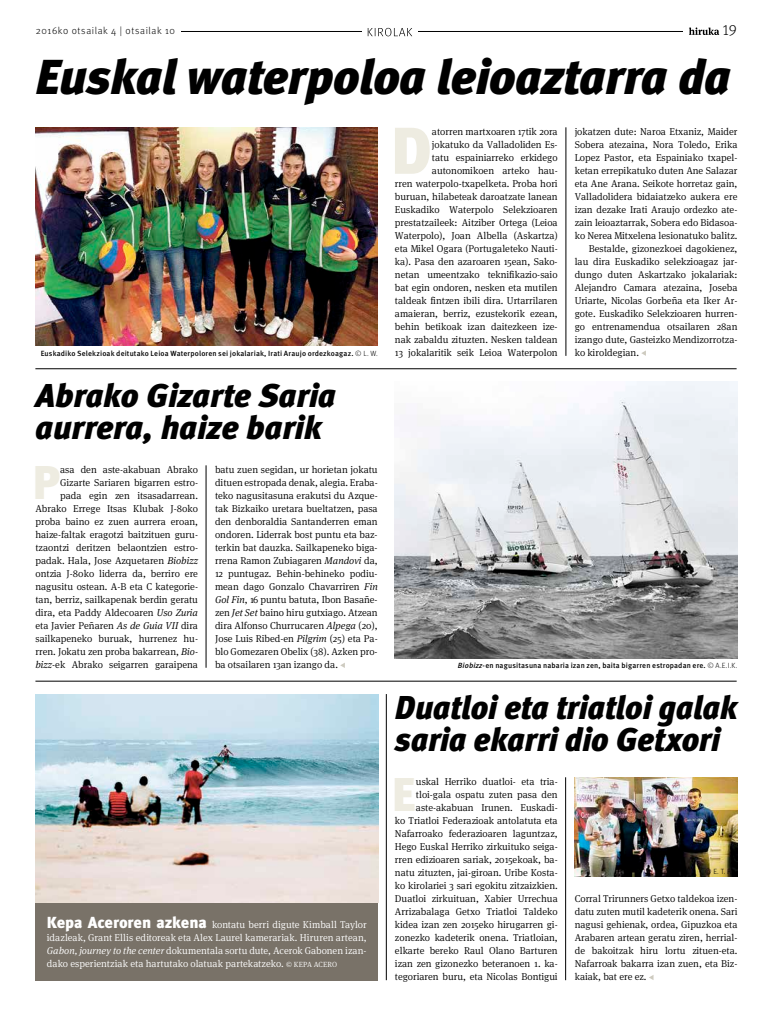
<style>
.page{position:relative;width:780px;height:1021px;background:#fff}
.page>*{position:absolute;margin:0;border:0;box-sizing:border-box;transform-origin:0 0}
.t1{font:900 66px "Hiruka";color:#eeece1}
.t2{font:italic 900 49px "Hiruka";letter-spacing:-.015em;color:#000}
.t3{font:900 47.3px "Hiruka";color:#eeece1}
.t4{font:italic 900 33px/32px "Hiruka";letter-spacing:-.015em;color:#000}
.t5{font:300 15px "Hiruka";color:#000}
.t6{font:300 10px/13px "Hiruka Serif";color:#000;text-align:right}
.t7{font:300 10px/13px "Hiruka Serif";letter-spacing:.005em;color:#fff;text-align:justify}
.t8{font:300 10px "Hiruka";letter-spacing:.055em;color:#000}
.t9{font:500 7.5px "Hiruka";letter-spacing:.015em;color:#000}
.t10{font:300 7.5px "Hiruka";color:#000}
.s1{font-weight:300}
.s2{font-style:italic}
.s3{font-family:"Hiruka";font-weight:900;font-size:16px}
.s4{font-size:7.5px}
</style>
<div class="page">
<hr style="left:43px;top:31px;width:694px;height:1px;background:#000">
<div style="left:362px;top:23px;width:56px;height:18px;background:#fff"></div>
<svg style="left:368px;top:28px;width:44px;height:8px"></svg>
<div style="left:683px;top:22px;width:54px;height:14px;background:#fff"></div>
<svg style="left:689px;top:27px;width:30px;height:8px"></svg>
<div style="left:36px;top:25px;width:145px;height:11px;background:#fff"></div>
<img style="left:35px;top:128px;width:343px;height:218px">
<img style="left:395px;top:382px;width:342px;height:276px">
<hr style="left:35px;top:681px;width:701px;height:1px;background:#000">
<hr style="left:386px;top:694px;width:1px;height:286px;background:#000">
<div style="left:35px;top:902px;width:343px;height:78px;background:#797268"></div>
<svg style="left:641px;top:350px;width:5px;height:6px"></svg>
<hr style="left:35px;top:368px;width:701px;height:1px;background:#000">
<hr style="left:565px;top:127px;width:1px;height:229px;background:#000">
<svg style="left:340px;top:663px;width:5px;height:5px"></svg>
<hr style="left:206px;top:465px;width:1px;height:202px;background:#000">
<img style="left:35px;top:694px;width:343px;height:208px">
<svg style="left:649px;top:975px;width:4px;height:5px"></svg>
<hr style="left:565px;top:777px;width:1px;height:203px;background:#000">
<img style="left:575px;top:777px;width:162px;height:99px">
<p class="t8" style="left:36px;top:25px;width:141px">2016ko otsailak 4 | otsailak 10</p>
<h3 class="t5" style="left:721px;top:21px;width:17px">19</h3>
<h2 class="t2" style="left:35px;top:46px;width:697px">Euskal waterpoloa leioaztarra da</h2>
<p class="t9" style="left:41px;top:348px;width:339px">Euskadiko Selekzioak deitutako Leioa Waterpoloren sei jokalariak, Irati Araujo ordezkoagaz. <span class="s1">© L. W.</span></p>
<h3 class="t4" style="left:35px;top:380px;width:302px">Abrako Gizarte Saria aurrera, haize barik</h3>
<p class="t6" style="left:35px;top:462px;width:164px">asa den aste-akabuan Abrako Gizarte Sariaren bigarren estro-<br>pada egin zen itsasadarrean.<br>Abrako Errege Itsas Klubak J-80ko proba baino ez zuen aurrera eroan, haize-faltak eragotzi baitzituen guru&shy;tzaontzi deritzen belaontzien estro&shy;padak. Hala, Jose Azquetaren <span class="s2">Biobizz </span>ontzia J-80ko liderra da, berriro ere nagusitu ostean. A-B eta C kategorie&shy;tan, berriz, sailkapenak berdin geratu dira, eta Paddy Aldecoaren <span class="s2">Uso Zuria </span>eta Javier Peñaren <span class="s2">As de Guia VII</span> dira sailkapeneko buruak, hurrenez hu&shy;rren. Jokatu zen proba bakarrean, <span class="s2">Bio&shy;bizz</span>-ek Abrako seigarren garaipena</p>
<p class="t6" style="left:215px;top:462px;width:164px;text-align:justify">batu zuen segidan, ur horietan jokatu dituen estropada denak, alegia. Eraba&shy;teko nagusitasuna erakutsi du Azque&shy;tak Bizkaiko uretara bueltatzen, pasa den denboraldia Santanderren eman ondoren. Liderrak bost puntu eta baz&shy;terkin bat dauzka. Sailkapeneko biga&shy;rrena Ramon Zubiagaren <span class="s2">Mandovi</span> da, 12 puntugaz. Behin-behineko podiu&shy;mean dago Gonzalo Chavarriren <span class="s2">Fin Gol Fin</span>, 16 puntu batuta, Ibon Basañe&shy;zen <span class="s2">Jet Set</span> baino hiru gutxiago. Atzean dira Alfonso Churrucaren <span class="s2">Alpega</span> (20), Jose Luis Ribed-en <span class="s2">Pilgrim</span> (25) eta Pa&shy;blo Gomezaren Obelix (38). Azken pro&shy;ba otsailaren 13an izango da.</p>
<h3 class="t3" style="left:32px;top:453px;width:29px">P</h3>
<p class="t7" style="left:47px;top:917px;width:321px"><span class="s3">Kepa Aceroren azkena</span> kontatu berri digute Kimball Taylor idazleak, Grant Ellis editoreak eta Alex Laurel kamerariak. Hiruren artean, <span class="s2">Gabon, journey to the center</span> dokumentala sortu dute, Acerok Gabonen izan&shy;dako esperientziak eta hartutako olatuak partekatzeko. <span class="s4">© KEPA ACERO</span></p>
<p class="t6" style="left:395px;top:124px;width:164px">atorren martxoaren 17tik 20ra jokatuko da Valladoliden Es-<br>tatu espainiarreko erkidego autonomikoen arteko hau-<br>rren waterpolo-txapelketa. Proba hori buruan, hilabeteak daroatzate lanean Euskadiko Waterpolo Selekzioaren prestatzaileek: Aitziber Ortega (Leioa Waterpolo), Joan Albella (Askartza) eta Mikel Ogara (Portugaleteko Nauti&shy;ka). Pasa den azaroaren 15ean, Sako&shy;netan umeentzako teknifikazio-saio bat egin ondoren, nesken eta mutilen taldeak fintzen ibili dira. Urtarrilaren amaieran, berriz, ezustekorik ezean, behin betikoak izan daitezkeen ize&shy;nak zabaldu zituzten. Nesken taldean 13 jokalaritik seik Leioa Waterpolon</p>
<p class="t6" style="left:574px;top:124px;width:164px">jokatzen dute: Naroa Etxaniz, Maider</p>
<h1 class="t1" style="left:390px;top:110px;width:43px">D</h1>
<p class="t6" style="left:574px;top:137px;width:164px">Sobera atezaina, Nora Toledo, Erika</p>
<p class="t6" style="left:574px;top:150px;width:164px">Lopez Pastor, eta Espainiako txapel-</p>
<p class="t6" style="left:574px;top:163px;width:164px">ketan errepikatuko duten Ane Salazar</p>
<p class="t6" style="left:574px;top:176px;width:164px">eta Ane Arana. Seikote horretaz gain,</p>
<p class="t6" style="left:574px;top:189px;width:164px">Valladolidera bidaiatzeko aukera ere</p>
<p class="t6" style="left:574px;top:202px;width:164px">izan dezake Irati Araujo ordezko ate-</p>
<p class="t6" style="left:574px;top:215px;width:164px">zain leioaztarrak, Sobera edo Bidasoa-</p>
<p class="t6" style="left:574px;top:228px;width:164px">ko Nerea Mitxelena lesionatuko balitz.</p>
<p class="t6" style="left:589px;top:241px;width:150px">Bestalde, gizonezkoei dagokienez,</p>
<p class="t6" style="left:574px;top:254px;width:164px">lau dira Euskadiko selekzioagaz jar-</p>
<p class="t6" style="left:574px;top:267px;width:164px">dungo duten Askartzako jokalariak:</p>
<p class="t6" style="left:574px;top:280px;width:164px">Alejandro Camara atezaina, Joseba</p>
<p class="t6" style="left:574px;top:293px;width:164px">Uriarte, Nicolas Gorbeña eta Iker Ar-</p>
<p class="t6" style="left:574px;top:306px;width:164px">gote. Euskadiko Selekzioaren hurren-</p>
<p class="t6" style="left:574px;top:319px;width:164px">go entrenamendua otsailaren 28an</p>
<p class="t6" style="left:574px;top:332px;width:164px">izango dute, Gasteizko Mendizorrotza-</p>
<p class="t6" style="left:574px;top:345px;width:66px">ko kiroldegian.</p>
<p class="t9" style="left:458px;top:660px;width:281px"><span class="s2">Biobizz</span>-en nagusitasuna nabaria izan zen, baita bigarren estropadan ere. <span class="s1">© A.E.I.K.</span></p>
<h3 class="t4" style="left:395px;top:692px;width:344px">Duatloi eta triatloi galak saria ekarri dio Getxori</h3>
<p class="t6" style="left:395px;top:774px;width:164px">uskal Herriko duatloi- eta tria&shy;tloi-gala ospatu zuten pasa den aste-akabuan Irunen. Euskadi-<br>ko Triatloi Federazioak antolatuta eta Nafarroako federazioaren laguntzaz, Hego Euskal Herriko zirkuituko seiga&shy;rren edizioaren sariak, 2015ekoak, ba&shy;natu zituzten, jai-giroan. Uribe Kosta&shy;ko kirolariei 3 sari egokitu zitzaizkien.<br>Duatloi zirkuituan, Xabier Urrechua Arrizabalaga Getxo Triatloi Taldeko kidea izan zen 2015eko hirugarren gi&shy;zonezko kadeterik onena. Triatloian, elkarte bereko Raul Olano Barturen izan zen gizonezko beteranoen 1. ka&shy;tegoriaren buru, eta Nicolas Bontigui</p>
<h3 class="t3" style="left:392px;top:765px;width:26px">E</h3>
<p class="t10" style="left:705px;top:866px;width:28px">© E. T. F.</p>
<p class="t6" style="left:574px;top:891px;width:164px;text-align:justify">Corral Trirunners Getxo taldekoa izen&shy;datu zuten mutil kadeterik onena. Sari nagusi gehienak, ordea, Gipuzkoa eta Arabaren artean geratu ziren, herrial&shy;de bakoitzak hiru lortu zituen-eta.<br>Nafarroak bakarra izan zuen, eta Biz&shy;kaiak, bat ere ez.</p>
</div>
